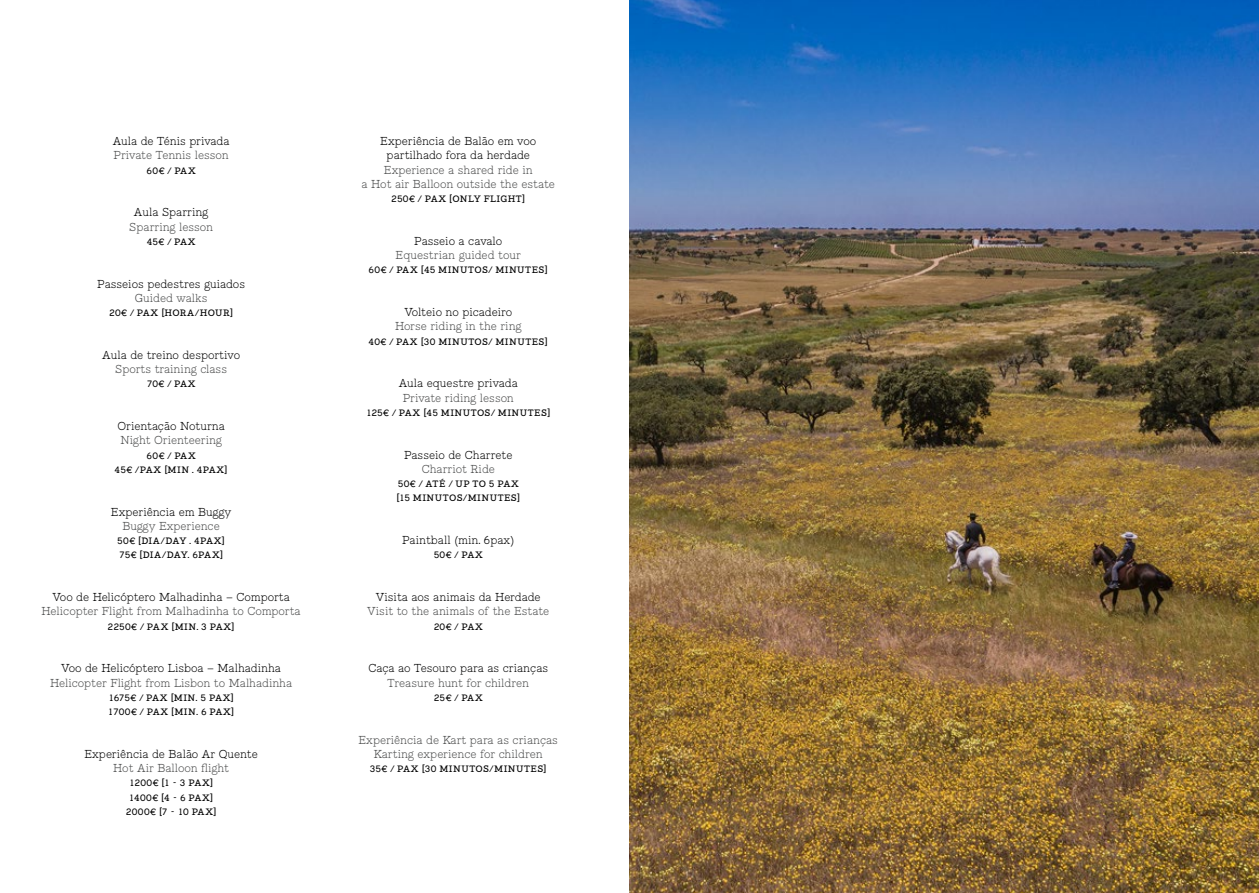
<style>
.page{position:relative;width:1259px;height:893px;background:#fff}
.page>*{position:absolute;margin:0;border:0;box-sizing:border-box;transform-origin:0 0}
.t1{font:300 11.25px/14.2px "Piek";color:#4b4c4c;text-align:center}
.t2{font:300 11.25px/14.2px "Piek";color:#000;text-align:center}
.t3{font:9px/14.2px "Piek";letter-spacing:.035em;color:#000;text-align:center}
.t4{font:9px/14.2px "Piek";letter-spacing:.01em;color:#000}
</style>
<div class="page">
<img style="left:629px;top:0;width:630px;height:893px">
<p class="t2" style="left:113px;top:134px;width:118px">Aula de Ténis privada</p>
<p class="t1" style="left:114px;top:148px;width:117px">Private Tennis lesson</p>
<p class="t3" style="left:147px;top:163px;width:51px">60€ / PAX</p>
<p class="t2" style="left:134px;top:205px;width:76px">Aula Sparring</p>
<p class="t1" style="left:129px;top:220px;width:85px">Sparring lesson</p>
<p class="t3" style="left:147px;top:235px;width:50px">45€ / PAX</p>
<p class="t2" style="left:97px;top:277px;width:149px">Passeios pedestres guiados</p>
<p class="t1" style="left:135px;top:291px;width:74px">Guided walks</p>
<p class="t4" style="left:109px;top:306px;width:126px">20€ / PAX [HORA/HOUR]</p>
<p class="t2" style="left:102px;top:348px;width:139px">Aula de treino desportivo</p>
<p class="t1" style="left:115px;top:362px;width:113px">Sports training class</p>
<p class="t3" style="left:147px;top:377px;width:50px">70€ / PAX</p>
<p class="t2" style="left:117px;top:419px;width:109px">Orientação Noturna</p>
<p class="t1" style="left:120px;top:433px;width:103px">Night Orienteering</p>
<p class="t3" style="left:115px;top:448px;width:115px">60€ / PAX<br>45€ /PAX [MIN . 4PAX]</p>
<p class="t2" style="left:111px;top:505px;width:122px">Experiência em Buggy</p>
<p class="t1" style="left:122px;top:519px;width:99px">Buggy Experience</p>
<p class="t4" style="left:117px;top:534px;width:109px">50€ [DIA/DAY . 4PAX]<br>75€ [DIA/DAY. 6PAX]</p>
<p class="t2" style="left:52px;top:590px;width:239px">Voo de Helicóptero Malhadinha – Comporta</p>
<p class="t1" style="left:42px;top:604px;width:261px">Helicopter Flight from Malhadinha to Comporta</p>
<p class="t3" style="left:108px;top:619px;width:129px">2250€ / PAX [MIN. 3 PAX]</p>
<p class="t2" style="left:61px;top:661px;width:221px">Voo de Helicóptero Lisboa – Malhadinha</p>
<p class="t1" style="left:50px;top:676px;width:244px">Helicopter Flight from Lisbon to Malhadinha</p>
<p class="t3" style="left:108px;top:691px;width:128px;text-align:left">1675€ / PAX [MIN. 5 PAX]<br>1700€ / PAX [MIN. 6 PAX]</p>
<p class="t2" style="left:84px;top:747px;width:175px">Experiência de Balão Ar Quente</p>
<p class="t1" style="left:113px;top:761px;width:117px">Hot Air Balloon flight</p>
<p class="t3" style="left:126px;top:776px;width:92px">1200€ [1 - 3 PAX]<br>1400€ [4 - 6 PAX]<br>2000€ [7 - 10 PAX]</p>
<p class="t2" style="left:380px;top:134px;width:157px">Experiência de Balão em voo partilhado fora da herdade</p>
<p class="t1" style="left:361px;top:163px;width:195px">Experience a shared ride in<br>a Hot air Balloon outside the estate</p>
<p class="t3" style="left:391px;top:192px;width:136px">250€ / PAX [ONLY FLIGHT]</p>
<p class="t2" style="left:414px;top:234px;width:90px">Passeio a cavalo</p>
<p class="t1" style="left:395px;top:248px;width:127px">Equestrian guided tour</p>
<p class="t3" style="left:368px;top:263px;width:181px">60€ / PAX [45 MINUTOS/ MINUTES]</p>
<p class="t2" style="left:404px;top:305px;width:109px">Volteio no picadeiro</p>
<p class="t1" style="left:395px;top:319px;width:128px">Horse riding in the ring</p>
<p class="t3" style="left:368px;top:334px;width:181px">40€ / PAX [30 MINUTOS/ MINUTES]</p>
<p class="t2" style="left:399px;top:376px;width:121px">Aula equestre privada</p>
<p class="t1" style="left:403px;top:391px;width:113px">Private riding lesson</p>
<p class="t3" style="left:366px;top:406px;width:186px">125€ / PAX [45 MINUTOS/ MINUTES]</p>
<p class="t2" style="left:404px;top:448px;width:110px">Passeio de Charrete</p>
<p class="t1" style="left:422px;top:462px;width:75px">Charriot Ride</p>
<p class="t3" style="left:396px;top:477px;width:126px;text-align:left">50€ / ATÉ / UP TO 5 PAX [15 MINUTOS/MINUTES]</p>
<p class="t2" style="left:402px;top:533px;width:114px">Paintball (min. 6pax)</p>
<p class="t3" style="left:434px;top:548px;width:51px">50€ / PAX</p>
<p class="t2" style="left:376px;top:590px;width:166px">Visita aos animais da Herdade</p>
<p class="t1" style="left:367px;top:604px;width:184px">Visit to the animals of the Estate</p>
<p class="t3" style="left:434px;top:619px;width:51px">20€ / PAX</p>
<p class="t2" style="left:368px;top:661px;width:181px">Caça ao Tesouro para as crianças</p>
<p class="t1" style="left:387px;top:676px;width:143px">Treasure hunt for children</p>
<p class="t3" style="left:434px;top:691px;width:50px">25€ / PAX</p>
<p class="t1" style="left:358px;top:733px;width:201px">Experiência de Kart para as crianças<br>Karting experience for children</p>
<p class="t3" style="left:370px;top:762px;width:179px">35€ / PAX [30 MINUTOS/MINUTES]</p>
</div>
